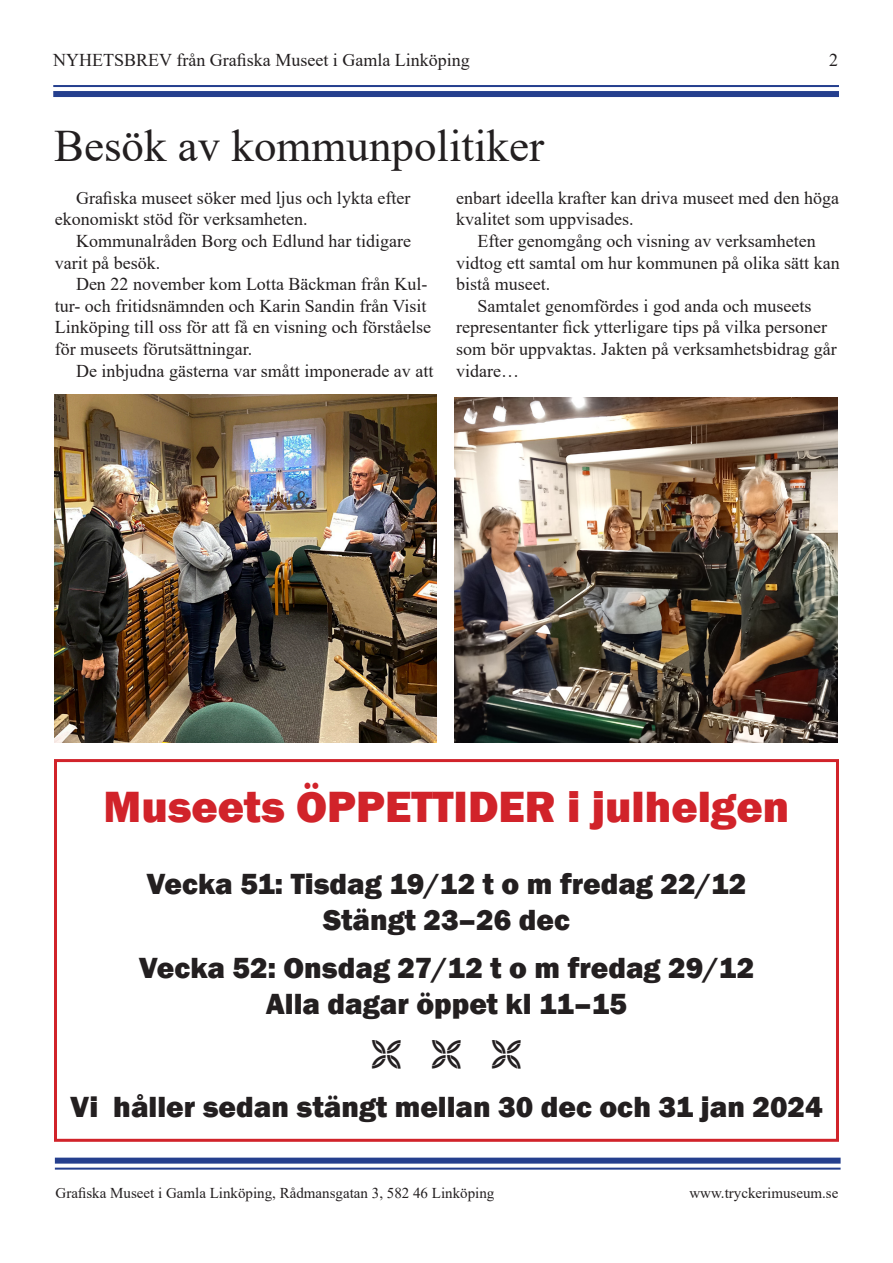
<style>
.page{position:relative;width:893px;height:1263px;background:#fff}
.page>*{position:absolute;margin:0;border:0;box-sizing:border-box;transform-origin:0 0}
.t1{font:800 45px "Franklin Gothic";color:#d1232a}
.t2{font:45px "Times New Roman";color:#231f20}
.t3{font:800 30px/36px "Franklin Gothic";color:#231f20;text-align:center}
.t4{font:18px/21.6px "Times New Roman";color:#231f20}
.t5{font:15px "Times New Roman";color:#231f20}
</style>
<div class="page">
<hr style="left:53px;top:85px;width:786px;height:2px;background:#253f8e">
<div style="left:53px;top:91px;width:786px;height:6px;background:#253f8e"></div>
<div style="left:55px;top:1157px;width:786px;height:6px;background:#253f8e"></div>
<hr style="left:55px;top:1167px;width:786px;height:2px;background:#253f8e">
<div style="left:54px;top:759px;width:785px;height:383px;border:3px solid #d1232a"></div>
<img style="left:54px;top:395px;width:382px;height:347px">
<img style="left:454px;top:398px;width:383px;height:344px">
<p class="t4" style="left:53px;top:49px;width:418px">NYHETSBREV från Grafiska Museet i Gamla Linköping</p>
<h1 class="t2" style="left:54px;top:114px;width:492px">Besök av kommunpolitiker</h1>
<p class="t4" style="left:829px;top:49px;width:10px">2</p>
<p class="t4" style="left:55px;top:186px;width:357px;text-indent:21px">Grafiska museet söker med ljus och lykta efter ekonomiskt stöd för verksamheten.</p>
<p class="t4" style="left:55px;top:230px;width:358px;text-indent:21px">Kommunalråden Borg och Edlund har tidigare varit på besök.</p>
<p class="t4" style="left:55px;top:273px;width:378px;text-indent:21px">Den 22 november kom Lotta Bäckman från Kul&shy;tur- och fritidsnämnden och Karin Sandin från Visit Linköping till oss för att få en visning och förståelse för museets förutsättningar.</p>
<p class="t4" style="left:76px;top:359px;width:359px">De inbjudna gästerna var smått imponerade av att</p>
<p class="t4" style="left:456px;top:186px;width:384px">enbart ideella krafter kan driva museet med den höga kvalitet som uppvisades.</p>
<p class="t4" style="left:477px;top:230px;width:340px">Efter genomgång och visning av verksamheten</p>
<p class="t4" style="left:456px;top:251px;width:385px">vidtog ett samtal om hur kommunen på olika sätt kan</p>
<p class="t4" style="left:456px;top:273px;width:95px">bistå museet.</p>
<p class="t4" style="left:477px;top:294px;width:335px">Samtalet genomfördes i god anda och museets</p>
<p class="t4" style="left:456px;top:316px;width:372px">representanter fick ytterligare tips på vilka personer</p>
<p class="t4" style="left:456px;top:338px;width:382px">som bör uppvaktas. Jakten på verksamhetsbidrag går</p>
<p class="t4" style="left:456px;top:359px;width:64px">vidare…</p>
<h1 class="t1" style="left:104px;top:778px;width:687px">Museets ÖPPETTIDER i julhelgen</h1>
<h2 class="t3" style="left:146px;top:866px;width:602px">Vecka 51: Tisdag 19/12 t o m fredag 22/12<br>Stängt 23–26 dec</h2>
<h2 class="t3" style="left:139px;top:950px;width:617px">Vecka 52: Onsdag 27/12 t o m fredag 29/12<br>Alla dagar öppet kl 11–15</h2>
<h2 class="t3" style="left:70px;top:1089px;width:754px">Vi håller sedan stängt mellan 30 dec och 31 jan 2024</h2>
<p class="t5" style="left:56px;top:1182px;width:440px">Grafiska Museet i Gamla Linköping, Rådmansgatan 3, 582 46 Linköping</p>
<p class="t5" style="left:689px;top:1182px;width:151px">www.tryckerimuseum.se</p>
</div>
